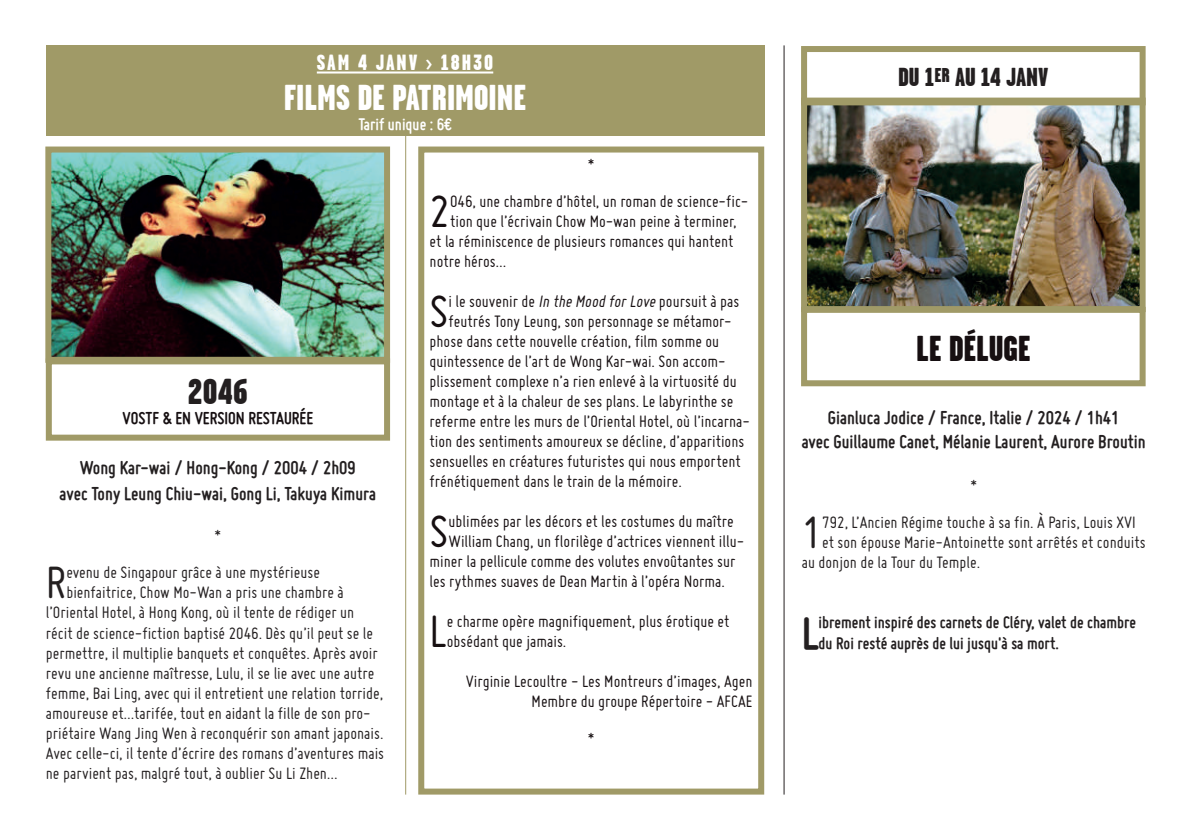
<style>
.page{position:relative;width:1191px;height:840px;background:#fff}
.page>*{position:absolute;margin:0;border:0;box-sizing:border-box;transform-origin:0 0}
.t1{font:49.2px "Miso";color:#160f11}
.t2{font:49.2px "Miso";color:#231f20}
.t3{font:700 48.4px "Miso";color:#231f20}
.t4{font:900 36px "Garage Gothic";color:#fff}
.t5{font:900 36px "Garage Gothic";color:#160f11}
.t6{font:900 36px "Garage Gothic";color:#231f20}
.t7{font:900 26px "Garage Gothic";letter-spacing:-.005em;color:#231f20}
.t8{font:900 22px "Garage Gothic";letter-spacing:.09em;color:#fff}
.t9{font:700 20px/24px "Miso";color:#231f20;text-align:center}
.t10{font:700 18.4px "Miso";color:#160f11}
.t11{font:18px/20px "Miso";color:#160f11}
.t12{font:18px "Miso";color:#231f20}
.t13{font:700 18px/20px "Miso";color:#231f20}
.t14{font:700 18px "Miso";color:#fff}
.t15{font:16px "Miso";color:#231f20}
.t16{font:16px "Miso";color:#160f11}
.s1{font-style:italic}
</style>
<div class="page">
<hr style="left:783px;top:45px;width:1px;height:749px;background:#231f20">
<img style="left:808px;top:105px;width:330px;height:200px">
<div style="left:801px;top:97px;width:344px;height:215px;border:6px solid #a09a67"></div>
<div style="left:801px;top:306px;width:344px;height:80px;border:6px solid #a09a67"></div>
<div style="left:801px;top:46px;width:344px;height:59px;border:6px solid #a09a67"></div>
<div style="left:46px;top:45px;width:718px;height:91px;background:#a09a67"></div>
<hr style="left:317px;top:71px;width:176px;height:2px;background:#fff">
<img style="left:52px;top:153px;width:331px;height:202px">
<div style="left:45px;top:146px;width:345px;height:216px;border:6px solid #a09a67"></div>
<div style="left:46px;top:358px;width:344px;height:82px;border:6px solid #a09a67"></div>
<div style="left:418px;top:146px;width:346px;height:648px;background:#fff;border:6px solid #a09a67"></div>
<hr style="left:405px;top:127px;width:1px;height:667px;background:#a09a67">
<p class="t8" style="left:317px;top:50px;width:178px">SAM 4 JANV &gt; 18H30</p>
<h3 class="t4" style="left:284px;top:77px;width:244px">FILMS DE PATRIMOINE</h3>
<p class="t14" style="left:358px;top:114px;width:95px">Tarif unique : 6€</p>
<p class="t16" style="left:587px;top:155px;width:8px">*</p>
<h3 class="t6" style="left:188px;top:371px;width:62px">2046</h3>
<p class="t10" style="left:123px;top:407px;width:192px">VOSTF &amp; EN VERSION RESTAURÉE</p>
<p class="t9" style="left:60px;top:454px;width:318px;line-height:26px">Wong Kar-wai / Hong-Kong / 2004 / 2h09<br>avec Tony Leung Chiu-wai, Gong Li, Takuya Kimura</p>
<p class="t15" style="left:214px;top:526px;width:8px">*</p>
<h1 class="t2" style="left:46px;top:555px;width:22px">R</h1>
<p class="t12" style="left:66px;top:562px;width:255px">evenu de Singapour grâce à une mystérieuse</p>
<p class="t12" style="left:66px;top:582px;width:279px">bienfaitrice, Chow Mo-Wan a pris une chambre à</p>
<p class="t12" style="left:46px;top:602px;width:310px">l’Oriental Hotel, à Hong Kong, où il tente de rédiger un</p>
<p class="t12" style="left:46px;top:622px;width:329px">récit de science-fiction baptisé 2046. Dès qu’il peut se le</p>
<p class="t12" style="left:46px;top:642px;width:333px">permettre, il multiplie banquets et conquêtes. Après avoir</p>
<p class="t12" style="left:46px;top:662px;width:330px">revu une ancienne maîtresse, Lulu, il se lie avec une autre</p>
<p class="t12" style="left:46px;top:682px;width:339px">femme, Bai Ling, avec qui il entretient une relation torride,</p>
<p class="t12" style="left:46px;top:702px;width:326px">amoureuse et…tarifée, tout en aidant la fille de son pro-</p>
<p class="t12" style="left:46px;top:722px;width:339px">priétaire Wang Jing Wen à reconquérir son amant japonais.</p>
<p class="t12" style="left:46px;top:742px;width:340px">Avec celle-ci, il tente d’écrire des romans d’aventures mais</p>
<p class="t12" style="left:46px;top:762px;width:293px">ne parvient pas, malgré tout, à oublier Su Li Zhen…</p>
<h1 class="t1" style="left:429px;top:184px;width:22px">2</h1>
<p class="t11" style="left:450px;top:191px;width:300px">046, une chambre d’hôtel, un roman de science-fic-</p>
<p class="t11" style="left:450px;top:211px;width:288px">tion que l’écrivain Chow Mo-wan peine à terminer,</p>
<p class="t11" style="left:429px;top:231px;width:305px">et la réminiscence de plusieurs romances qui hantent</p>
<p class="t11" style="left:429px;top:251px;width:78px">notre héros…</p>
<h1 class="t1" style="left:429px;top:284px;width:20px">S</h1>
<p class="t11" style="left:448px;top:291px;width:292px">i le souvenir de <span class="s1">In the Mood forLove</span> poursuit à pas</p>
<p class="t11" style="left:448px;top:311px;width:285px">feutrés Tony Leung, son personnage se métamor-</p>
<p class="t11" style="left:429px;top:331px;width:291px">phose dans cette nouvelle création, film somme ou</p>
<p class="t11" style="left:429px;top:351px;width:298px">quintessence de l’art de Wong Kar-wai. Son accom-</p>
<p class="t11" style="left:429px;top:371px;width:309px">plissement complexe n’a rien enlevé à la virtuosité du</p>
<p class="t11" style="left:429px;top:391px;width:305px">montage et à la chaleur de ses plans. Le labyrinthe se</p>
<p class="t11" style="left:429px;top:411px;width:322px">referme entre les murs de l’Oriental Hotel, où l’incarna-</p>
<p class="t11" style="left:429px;top:431px;width:316px">tion des sentiments amoureux se décline, d’apparitions</p>
<p class="t11" style="left:429px;top:451px;width:313px">sensuelles en créatures futuristes qui nous emportent</p>
<p class="t11" style="left:429px;top:471px;width:254px">frénétiquement dans le train de la mémoire.</p>
<h1 class="t1" style="left:429px;top:504px;width:20px">S</h1>
<p class="t11" style="left:448px;top:511px;width:287px">ublimées par les décors et les costumes du maître</p>
<p class="t11" style="left:448px;top:531px;width:297px">William Chang, un florilège d’actrices viennent illu-</p>
<p class="t11" style="left:429px;top:551px;width:307px">miner la pellicule comme des volutes envoûtantes sur</p>
<p class="t11" style="left:429px;top:571px;width:297px">les rythmes suaves de Dean Martin à l’opéra Norma.</p>
<h1 class="t1" style="left:429px;top:604px;width:19px">L</h1>
<p class="t11" style="left:447px;top:611px;width:284px">e charme opère magnifiquement, plus érotique et obsédant que jamais.</p>
<p class="t11" style="left:466px;top:671px;width:288px;text-align:right">Virginie Lecoultre - Les Montreurs d’images, Agen<br>Membre du groupe Répertoire - AFCAE</p>
<p class="t16" style="left:587px;top:729px;width:8px">*</p>
<h3 class="t7" style="left:898px;top:63px;width:152px">DU 1<sup>ER</sup> AU 14 JANV</h3>
<h3 class="t5" style="left:916px;top:328px;width:116px">LE DÉLUGE</h3>
<p class="t9" style="left:801px;top:405px;width:345px">Gianluca Jodice / France, Italie / 2024 / 1h41<br>avec Guillaume Canet, Mélanie Laurent, Aurore Broutin</p>
<p class="t15" style="left:970px;top:476px;width:8px">*</p>
<h1 class="t2" style="left:801px;top:505px;width:22px">1</h1>
<p class="t12" style="left:822px;top:512px;width:315px">792, L’Ancien Régime touche à sa fin. À Paris, Louis XVI</p>
<p class="t12" style="left:822px;top:532px;width:325px">et son épouse Marie-Antoinette sont arrêtés et conduits</p>
<p class="t12" style="left:801px;top:552px;width:180px">au donjon de la Tour du Temple.</p>
<h2 class="t3" style="left:801px;top:605px;width:18px">L</h2>
<p class="t13" style="left:818px;top:612px;width:319px">ibrement inspiré des carnets de Cléry, valet de chambre du Roi resté auprès de lui jusqu'à sa mort.</p>
</div>
